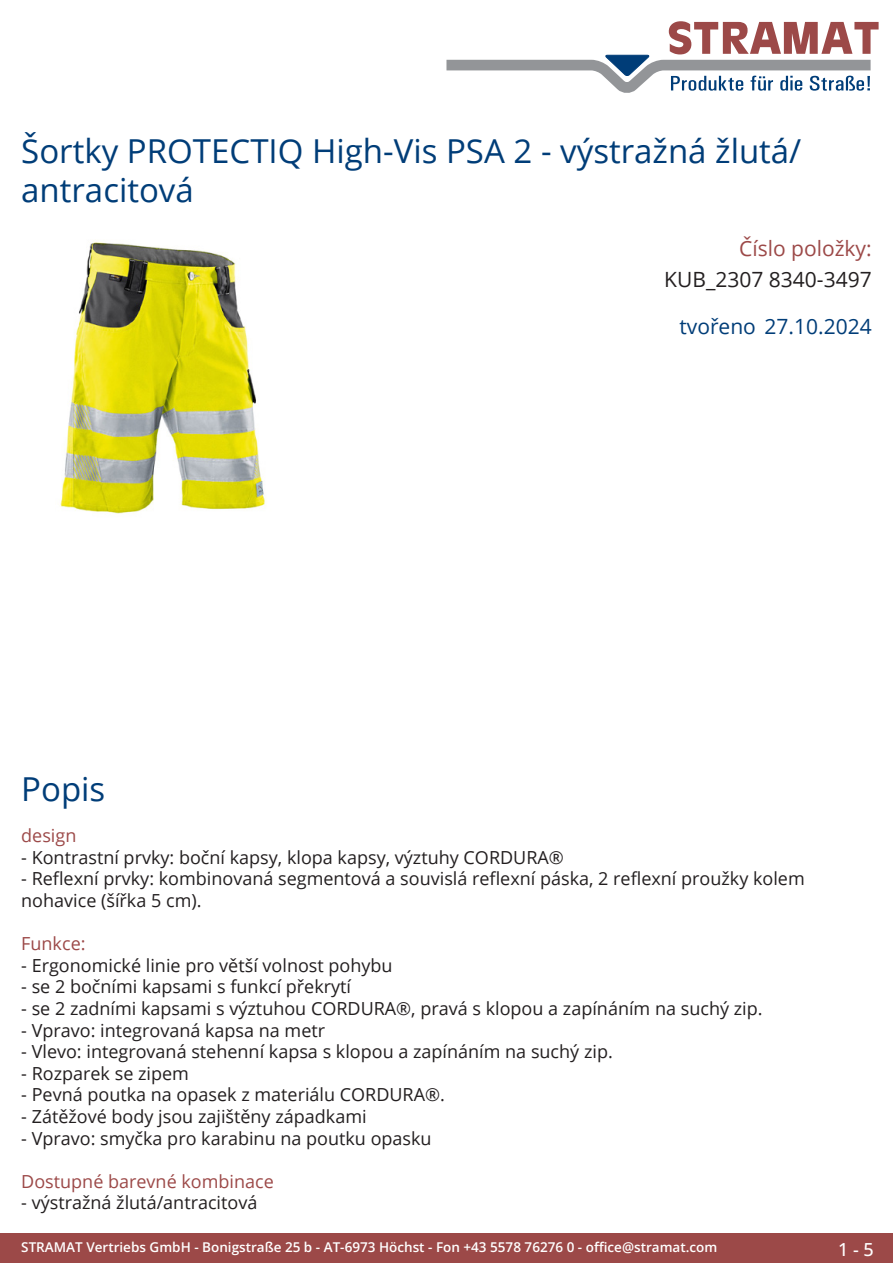
<style>
.page{position:relative;width:893px;height:1263px;background:#fff}
.page>*{position:absolute;margin:0;border:0;box-sizing:border-box;transform-origin:0 0}
.Produkttitel{font:33px/39.6px "Open Sans";color:#003d78}
.TechDaten_Inhalt{font:21px "Open Sans";color:#231f20}
.Erstellungsdatum{font:21px "Open Sans";color:#003d78}
.TechDaten_Überschrif{font:21px "Open Sans";color:#9c4948}
.Beschreibung_Text{font:18px/21.6px "Open Sans";color:#231f20}
.Beschreibung_Text-2{font:18px "Open Sans";color:#9c4948}
.t1{font:500 18px "Open Sans";color:#fff}
.t2{font:600 13.5px "Open Sans";color:#fff}
</style>
<div class="page">
<div style="left:0;top:1233px;width:893px;height:30px;background:#9c4948"></div>
<svg style="left:446px;top:21px;width:433px;height:72px"></svg>
<img style="left:60px;top:240px;width:205px;height:274px">
<p class="Produkttitel" style="left:21px;top:130px;width:782px">Šortky PROTECTIQ High-Vis PSA 2 - výstražná žlutá/ antracitová</p>
<p class="TechDaten_Überschrif" style="left:739px;top:234px;width:134px">Číslo položky:</p>
<p class="TechDaten_Inhalt" style="left:664px;top:265px;width:209px">KUB_2307 8340-3497</p>
<p class="Erstellungsdatum" style="left:679px;top:312px;width:194px">tvořeno 27.10.2024</p>
<p class="Produkttitel" style="left:21px;top:768px;width:86px">Popis</p>
<p class="Beschreibung_Text-2" style="left:21px;top:823px;width:57px">design</p>
<p class="Beschreibung_Text" style="left:21px;top:846px;width:544px">- Kontrastní prvky: boční kapsy, klopa kapsy, výztuhy CORDURA®</p>
<p class="Beschreibung_Text" style="left:21px;top:867px;width:785px">- Reflexní prvky: kombinovaná segmentová a souvislá reflexní páska, 2 reflexní proužky kolem nohavice (šířka 5 cm).</p>
<p class="Beschreibung_Text-2" style="left:21px;top:931px;width:66px">Funkce:</p>
<p class="Beschreibung_Text" style="left:21px;top:954px;width:373px">- Ergonomické linie pro větší volnost pohybu</p>
<p class="Beschreibung_Text" style="left:21px;top:975px;width:331px">- se 2 bočními kapsami s funkcí překrytí</p>
<p class="Beschreibung_Text" style="left:21px;top:997px;width:743px">- se 2 zadními kapsami s výztuhou CORDURA®, pravá s klopou a zapínáním na suchý zip.</p>
<p class="Beschreibung_Text" style="left:21px;top:1019px;width:305px">- Vpravo: integrovaná kapsa na metr</p>
<p class="Beschreibung_Text" style="left:21px;top:1040px;width:593px">- Vlevo: integrovaná stehenní kapsa s klopou a zapínáním na suchý zip.</p>
<p class="Beschreibung_Text" style="left:21px;top:1062px;width:169px">- Rozparek se zipem</p>
<p class="Beschreibung_Text" style="left:21px;top:1083px;width:425px">- Pevná poutka na opasek z materiálu CORDURA®.</p>
<p class="Beschreibung_Text" style="left:21px;top:1105px;width:347px">- Zátěžové body jsou zajištěny západkami</p>
<p class="Beschreibung_Text" style="left:21px;top:1127px;width:412px">- Vpravo: smyčka pro karabinu na poutku opasku</p>
<p class="Beschreibung_Text-2" style="left:21px;top:1169px;width:254px">Dostupné barevné kombinace</p>
<p class="Beschreibung_Text" style="left:21px;top:1191px;width:238px">- výstražná žlutá/antracitová</p>
<p class="t2" style="left:21px;top:1238px;width:698px">STRAMAT Vertriebs GmbH - Bonigstraße 25 b - AT-6973 Höchst - Fon +43 5578 76276 0 - office@stramat.com</p>
<p class="t1" style="left:838px;top:1237px;width:37px">1 - 5</p>
</div>
